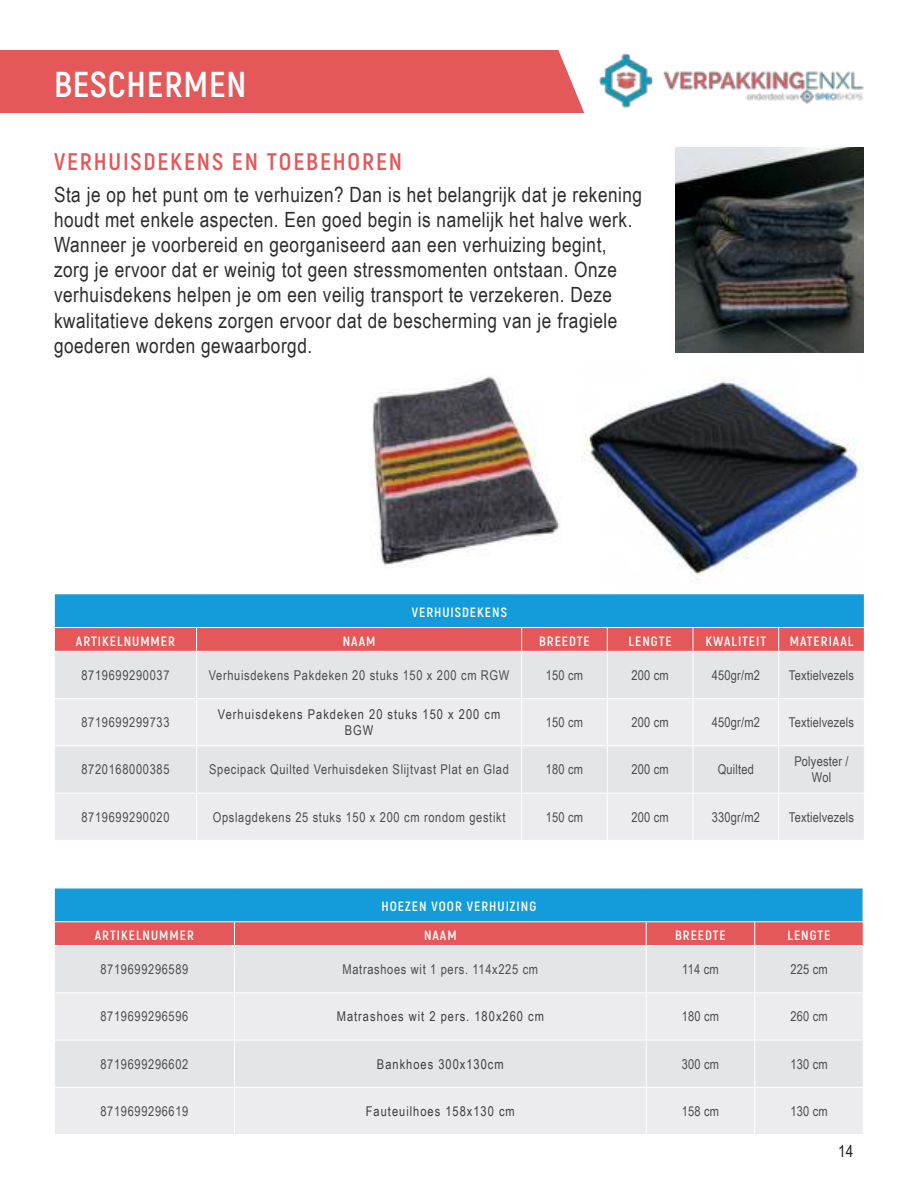
<style>
.page{position:relative;width:918px;height:1188px;background:#fff}
.page>*{position:absolute;margin:0;border:0;box-sizing:border-box;transform-origin:0 0}
.t1{font:700 36px "Akrobat";letter-spacing:.025em;color:#fff}
.t2{font:700 24px "Akrobat";letter-spacing:.075em;color:#e45859}
.t3{font:21px/25.2px "Arial Narrow";letter-spacing:.025em;color:#2e2b2c}
.t4{font:16.5px "Arial Narrow";color:#231f20}
.t5{font:13.5px "Arial Narrow";letter-spacing:.05em;color:#4b4c4d}
.t6{font:700 13.5px "Akrobat";letter-spacing:.075em;color:#fff}
.t7{font:13.5px/16.2px "Arial Narrow";letter-spacing:.075em;color:#3e3e3f;text-align:center}
.t8{font:13.5px/16.2px "Arial Narrow";letter-spacing:.015em;color:#4b4c4d;text-align:center}
</style>
<div class="page">
<img style="left:371px;top:376px;width:190px;height:191px">
<div style="left:0;top:50px;width:864px;height:63px;background:#e45859"></div>
<svg style="left:558px;top:50px;width:306px;height:63px"></svg>
<div style="left:54px;top:594px;width:810px;height:34px;background:#139cd9"></div>
<div style="left:55px;top:652px;width:809px;height:46px;background:#e4e5e7"></div>
<div style="left:55px;top:699px;width:809px;height:141px;background:#ececee"></div>
<hr style="left:54px;top:594px;width:1px;height:33px;background:#fff">
<hr style="left:54px;top:627px;width:143px;height:1px;background:#fff">
<hr style="left:197px;top:627px;width:325px;height:1px;background:#fff">
<hr style="left:522px;top:627px;width:85px;height:1px;background:#fff">
<hr style="left:607px;top:627px;width:86px;height:1px;background:#fff">
<hr style="left:693px;top:627px;width:86px;height:1px;background:#fff">
<hr style="left:779px;top:627px;width:86px;height:1px;background:#fff">
<div style="left:54px;top:628px;width:810px;height:23px;background:#e45859"></div>
<hr style="left:196px;top:652px;width:1px;height:46px;background:#fff">
<hr style="left:521px;top:652px;width:1px;height:46px;background:#fff">
<hr style="left:607px;top:652px;width:1px;height:46px;background:#fff">
<hr style="left:693px;top:652px;width:1px;height:46px;background:#fff">
<hr style="left:778px;top:652px;width:1px;height:46px;background:#fff">
<hr style="left:196px;top:699px;width:1px;height:46px;background:#fff">
<hr style="left:521px;top:699px;width:1px;height:46px;background:#fff">
<hr style="left:607px;top:699px;width:1px;height:46px;background:#fff">
<hr style="left:693px;top:699px;width:1px;height:46px;background:#fff">
<hr style="left:778px;top:699px;width:1px;height:46px;background:#fff">
<hr style="left:54px;top:745px;width:143px;height:1px;background:#fff">
<hr style="left:197px;top:745px;width:325px;height:1px;background:#fff">
<hr style="left:196px;top:746px;width:1px;height:47px;background:#fff">
<hr style="left:522px;top:745px;width:85px;height:1px;background:#fff">
<hr style="left:521px;top:746px;width:1px;height:47px;background:#fff">
<hr style="left:607px;top:745px;width:86px;height:1px;background:#fff">
<hr style="left:607px;top:746px;width:1px;height:47px;background:#fff">
<hr style="left:693px;top:745px;width:86px;height:1px;background:#fff">
<hr style="left:693px;top:746px;width:1px;height:47px;background:#fff">
<hr style="left:779px;top:745px;width:86px;height:1px;background:#fff">
<hr style="left:778px;top:746px;width:1px;height:47px;background:#fff">
<hr style="left:54px;top:793px;width:143px;height:1px;background:#fff">
<hr style="left:197px;top:793px;width:325px;height:1px;background:#fff">
<hr style="left:196px;top:793px;width:1px;height:47px;background:#fff">
<hr style="left:522px;top:793px;width:85px;height:1px;background:#fff">
<hr style="left:521px;top:793px;width:1px;height:47px;background:#fff">
<hr style="left:607px;top:793px;width:86px;height:1px;background:#fff">
<hr style="left:607px;top:793px;width:1px;height:47px;background:#fff">
<hr style="left:693px;top:793px;width:86px;height:1px;background:#fff">
<hr style="left:693px;top:793px;width:1px;height:47px;background:#fff">
<hr style="left:779px;top:793px;width:86px;height:1px;background:#fff">
<hr style="left:778px;top:793px;width:1px;height:47px;background:#fff">
<img style="left:599px;top:53px;width:265px;height:54px">
<div style="left:54px;top:888px;width:809px;height:34px;background:#139cd9"></div>
<div style="left:55px;top:946px;width:808px;height:46px;background:#e4e5e7"></div>
<div style="left:55px;top:993px;width:808px;height:141px;background:#ececee"></div>
<hr style="left:54px;top:888px;width:180px;height:1px;background:#fff">
<hr style="left:54px;top:888px;width:1px;height:33px;background:#fff">
<hr style="left:234px;top:888px;width:412px;height:1px;background:#fff">
<hr style="left:646px;top:888px;width:109px;height:1px;background:#fff">
<hr style="left:755px;top:888px;width:109px;height:1px;background:#fff">
<hr style="left:54px;top:921px;width:180px;height:1px;background:#fff">
<hr style="left:234px;top:921px;width:412px;height:1px;background:#fff">
<hr style="left:646px;top:921px;width:109px;height:1px;background:#fff">
<hr style="left:755px;top:921px;width:109px;height:1px;background:#fff">
<div style="left:54px;top:922px;width:810px;height:23px;background:#e45859"></div>
<hr style="left:234px;top:946px;width:1px;height:46px;background:#fff">
<hr style="left:646px;top:946px;width:1px;height:46px;background:#fff">
<hr style="left:754px;top:946px;width:1px;height:46px;background:#fff">
<hr style="left:234px;top:993px;width:1px;height:47px;background:#fff">
<hr style="left:646px;top:993px;width:1px;height:47px;background:#fff">
<hr style="left:754px;top:993px;width:1px;height:47px;background:#fff">
<hr style="left:54px;top:1040px;width:180px;height:1px;background:#fff">
<hr style="left:234px;top:1040px;width:412px;height:1px;background:#fff">
<hr style="left:234px;top:1040px;width:1px;height:47px;background:#fff">
<hr style="left:646px;top:1040px;width:109px;height:1px;background:#fff">
<hr style="left:646px;top:1040px;width:1px;height:47px;background:#fff">
<hr style="left:755px;top:1040px;width:109px;height:1px;background:#fff">
<hr style="left:754px;top:1040px;width:1px;height:47px;background:#fff">
<hr style="left:54px;top:1087px;width:180px;height:1px;background:#fff">
<hr style="left:234px;top:1087px;width:412px;height:1px;background:#fff">
<hr style="left:234px;top:1088px;width:1px;height:46px;background:#fff">
<hr style="left:646px;top:1087px;width:109px;height:1px;background:#fff">
<hr style="left:646px;top:1088px;width:1px;height:46px;background:#fff">
<hr style="left:755px;top:1087px;width:109px;height:1px;background:#fff">
<hr style="left:754px;top:1088px;width:1px;height:46px;background:#fff">
<img style="left:581px;top:379px;width:283px;height:201px">
<img style="left:676px;top:147px;width:188px;height:206px">
<h1 class="t1" style="left:54px;top:67px;width:194px">BESCHERMEN</h1>
<p class="t2" style="left:54px;top:150px;width:350px">VERHUISDEKENS EN TOEBEHOREN</p>
<p class="t3" style="left:54px;top:183px;width:590px">Sta je op het punt om te verhuizen? Dan is het belangrijk dat je rekening houdt met enkele aspecten. Een goed begin is namelijk het halve werk.<br>Wanneer je voorbereid en georganiseerd aan een verhuizing begint, zorg je ervoor dat er weinig tot geen stressmomenten ontstaan. Onze verhuisdekens helpen je om een veilig transport te verzekeren. Deze kwalitatieve dekens zorgen ervoor dat de bescherming van je fragiele goederen worden gewaarborgd.</p>
<p class="t6" style="left:412px;top:606px;width:97px">VERHUISDEKENS</p>
<p class="t6" style="left:76px;top:635px;width:101px">ARTIKELNUMMER</p>
<p class="t6" style="left:343px;top:635px;width:34px">NAAM</p>
<p class="t6" style="left:539px;top:635px;width:52px">BREEDTE</p>
<p class="t6" style="left:629px;top:635px;width:45px">LENGTE</p>
<p class="t6" style="left:705px;top:635px;width:62px">KWALITEIT</p>
<p class="t6" style="left:790px;top:635px;width:65px">MATERIAAL</p>
<p class="t5" style="left:81px;top:670px;width:90px">8719699290037</p>
<p class="t5" style="left:209px;top:670px;width:302px">Verhuisdekens Pakdeken 20 stuks 150 x 200 cm RGW</p>
<p class="t5" style="left:546px;top:670px;width:39px">150 cm</p>
<p class="t5" style="left:632px;top:670px;width:39px">200 cm</p>
<p class="t5" style="left:712px;top:670px;width:50px">450gr/m2</p>
<p class="t8" style="left:789px;top:668px;width:67px">Textielvezels</p>
<p class="t5" style="left:81px;top:717px;width:90px">8719699299733</p>
<p class="t7" style="left:218px;top:707px;width:284px">Verhuisdekens Pakdeken 20 stuks 150 x 200 cm<br>BGW</p>
<p class="t5" style="left:546px;top:717px;width:39px">150 cm</p>
<p class="t5" style="left:632px;top:717px;width:39px">200 cm</p>
<p class="t5" style="left:712px;top:717px;width:50px">450gr/m2</p>
<p class="t8" style="left:789px;top:716px;width:67px">Textielvezels</p>
<p class="t5" style="left:81px;top:765px;width:90px">8720168000385</p>
<p class="t5" style="left:209px;top:765px;width:301px">Specipack Quilted Verhuisdeken Slijtvast Plat en Glad</p>
<p class="t5" style="left:546px;top:765px;width:39px">180 cm</p>
<p class="t5" style="left:632px;top:765px;width:39px">200 cm</p>
<p class="t8" style="left:718px;top:763px;width:38px">Quilted</p>
<p class="t8" style="left:794px;top:755px;width:56px">Polyester /<br>Wol</p>
<p class="t5" style="left:81px;top:812px;width:90px">8719699290020</p>
<p class="t5" style="left:213px;top:812px;width:294px">Opslagdekens 25 stuks 150 x 200 cm rondom gestikt</p>
<p class="t5" style="left:546px;top:812px;width:39px">150 cm</p>
<p class="t5" style="left:632px;top:812px;width:39px">200 cm</p>
<p class="t5" style="left:712px;top:812px;width:50px">330gr/m2</p>
<p class="t8" style="left:789px;top:810px;width:67px">Textielvezels</p>
<p class="t6" style="left:381px;top:900px;width:156px">HOEZEN VOOR VERHUIZING</p>
<p class="t6" style="left:95px;top:929px;width:101px">ARTIKELNUMMER</p>
<p class="t6" style="left:424px;top:929px;width:34px">NAAM</p>
<p class="t6" style="left:675px;top:929px;width:52px">BREEDTE</p>
<p class="t6" style="left:787px;top:929px;width:45px">LENGTE</p>
<p class="t5" style="left:100px;top:964px;width:90px">8719699296589</p>
<p class="t5" style="left:343px;top:964px;width:197px">Matrashoes wit 1 pers. 114x225 cm</p>
<p class="t5" style="left:682px;top:964px;width:38px">114 cm</p>
<p class="t5" style="left:790px;top:964px;width:39px">225 cm</p>
<p class="t5" style="left:100px;top:1012px;width:90px">8719699296596</p>
<p class="t7" style="left:337px;top:1010px;width:209px">Matrashoes wit 2 pers. 180x260 cm</p>
<p class="t5" style="left:682px;top:1012px;width:39px">180 cm</p>
<p class="t5" style="left:790px;top:1012px;width:39px">260 cm</p>
<p class="t5" style="left:100px;top:1059px;width:90px">8719699296602</p>
<p class="t7" style="left:377px;top:1057px;width:128px">Bankhoes 300x130cm</p>
<p class="t5" style="left:682px;top:1059px;width:39px">300 cm</p>
<p class="t5" style="left:790px;top:1059px;width:39px">130 cm</p>
<p class="t5" style="left:100px;top:1106px;width:90px">8719699296619</p>
<p class="t7" style="left:366px;top:1104px;width:151px">Fauteuilhoes 158x130 cm</p>
<p class="t5" style="left:682px;top:1106px;width:39px">158 cm</p>
<p class="t5" style="left:790px;top:1106px;width:39px">130 cm</p>
<p class="t4" style="left:838px;top:1145px;width:17px">14</p>
</div>
